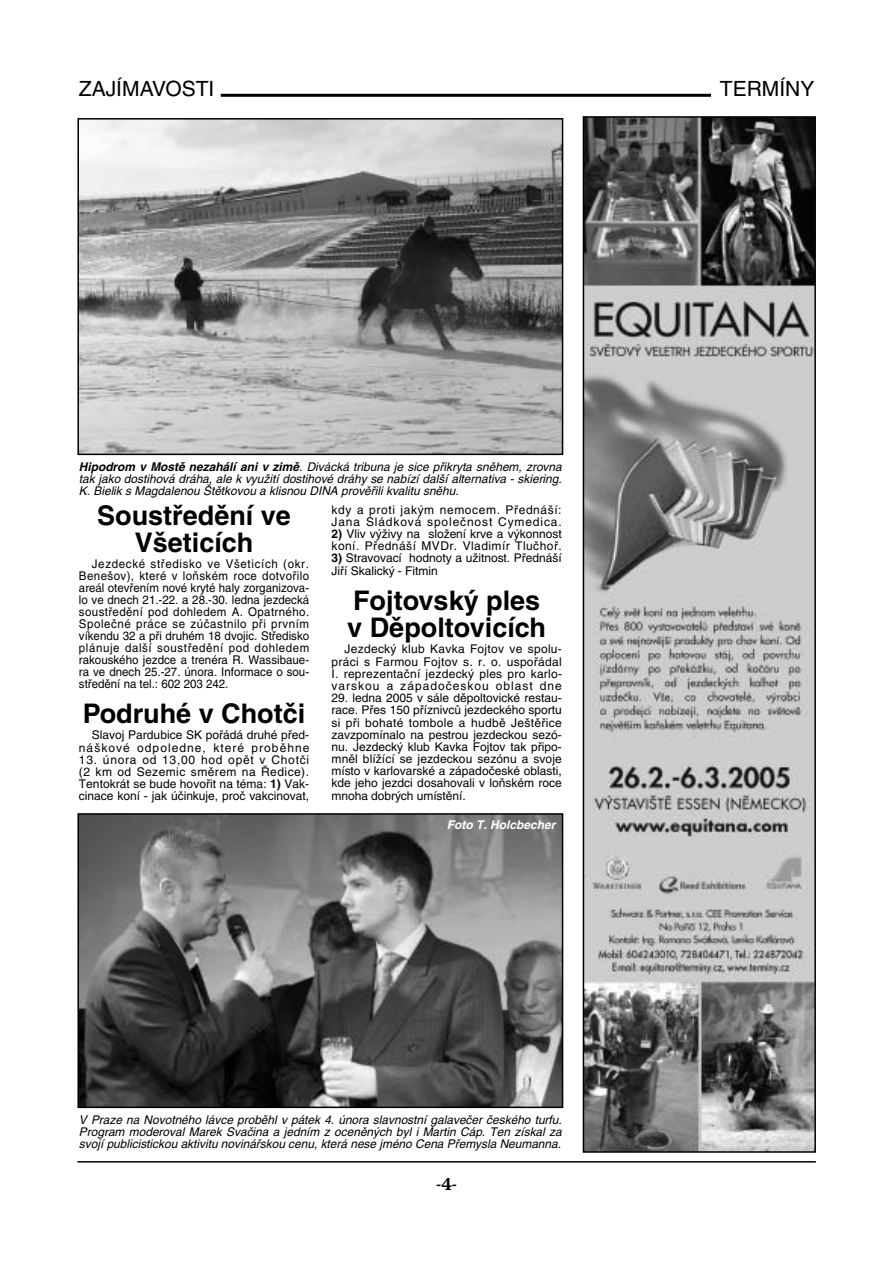
<style>
.page{position:relative;width:893px;height:1262px;background:#fff}
.page>*{position:absolute;margin:0;border:0;box-sizing:border-box;transform-origin:0 0}
.t1{font:700 27px/27.2px "Helvetica CE";color:#000}
.t2{font:21px "Helvetica CE";color:#000}
.t3{font:500 18px "Bookman Itc TCE";color:#000}
.t4{font:12px/12.1px "Helvetica CE";color:#000;text-align:justify}
.t5{font:italic 12px/12px "Helvetica CE";color:#000;text-align:justify}
.t6{font:12px/12px "Helvetica CE";color:#000;text-align:justify;scale:.96 1}
.t7{font:12px/12.1px "Helvetica CE";letter-spacing:.02em;color:#000}
.t8{font:12px/12.1px "Helvetica CE";letter-spacing:.07em;color:#000}
.t9{font:italic 700 12px "Helvetica CE";color:#fff}
.s1{font-weight:700}
</style>
<div class="page">
<hr style="left:221px;top:94px;width:490px;height:3px;background:#000">
<hr style="left:77px;top:1161px;width:738px;height:1px;background:#000">
<img style="left:80px;top:816px;width:480px;height:289px">
<div style="left:77px;top:813px;width:486px;height:295px;border:2px solid #000"></div>
<img style="left:585px;top:119px;width:227px;height:1030px">
<div style="left:582px;top:116px;width:233px;height:1036px;border:2px solid #000"></div>
<img style="left:80px;top:121px;width:480px;height:331px">
<div style="left:77px;top:118px;width:486px;height:337px;border:2px solid #000"></div>
<h2 class="t2" style="left:79px;top:81px;width:137px">ZAJÍMAVOSTI</h2>
<h2 class="t2" style="left:720px;top:81px;width:96px">TERMÍNY</h2>
<p class="t5" style="left:79px;top:461px;width:484px"><span class="s1">Hipodrom v Mostě nezahálí ani v zimě</span>. Divácká tribuna je sice přikryta sněhem, zrovna tak jako dostihová dráha, ale k využití dostihové dráhy se nabízí další alternativa - skiering.<br>K. Bielik s Magdalenou Štětkovou a klisnou DINA prověřili kvalitu sněhu.</p>
<h1 class="t1" style="left:97px;top:504px;width:195px;text-align:center">Soustředění ve<br>Všeticích</h1>
<p class="t6" style="left:79px;top:559px;width:241px;text-indent:13px">Jezdecké středisko ve Všeticích (okr.<br>Benešov), které v loňském roce dotvořilo areál otevřením nové kryté haly zorganizova&shy;lo ve dnech 21.-22. a 28.-30. ledna jezdecká soustředění pod dohledem A. Opatrného.<br>Společné práce se zúčastnilo při prvním víkendu 32 a při druhém 18 dvojic. Středisko plánuje další soustředění pod dohledem rakouského jezdce a trenéra R. Wassibaue&shy;ra ve dnech 25.-27. února. Informace o sou&shy;středění na tel.: 602 203 242.</p>
<h1 class="t1" style="left:83px;top:703px;width:224px">Podruhé v Chotči</h1>
<p class="t4" style="left:79px;top:730px;width:232px;text-align:right">Slavoj Pardubice SK pořádá druhé před&shy;náškové odpoledne, které proběhne</p>
<p class="t4" style="left:79px;top:754px;width:232px">13. února od 13,00 hod opět v Chotči (2 km od Sezemic směrem na Ředice).<br>Tentokrát se bude hovořit na téma: <span class="s1">1)</span> Vak&shy;cinace koní - jak účinkuje, proč vakcinovat,</p>
<p class="t8" style="left:331px;top:505px;width:232px">kdy a proti jakým nemocem. Přednáší:<br>Jana Sládková společnost Cymedica.</p>
<p class="t7" style="left:331px;top:529px;width:232px"><span class="s1">2)</span> Vliv výživy na složení krve a výkonnost koní. Přednáší MVDr. Vladimír Tlučhoř.</p>
<p class="t4" style="left:331px;top:553px;width:232px"><span class="s1">3)</span> Stravovací hodnoty a užitnost. Přednáší<br>Jiří Skalický - Fitmin</p>
<h1 class="t1" style="left:347px;top:589px;width:200px">Fojtovský ples v Děpoltovicích</h1>
<p class="t4" style="left:331px;top:644px;width:232px;text-indent:13px">Jezdecký klub Kavka Fojtov ve spolu&shy;práci s Farmou Fojtov s. r. o. uspořádal I. reprezentační jezdecký ples pro karlo&shy;varskou a západočeskou oblast dne</p>
<p class="t4" style="left:331px;top:693px;width:232px">29. ledna 2005 v sále děpoltovické restau&shy;race. Přes 150 příznivců jezdeckého sportu si při bohaté tombole a hudbě Ještěřice zavzpomínalo na pestrou jezdeckou sezó&shy;nu. Jezdecký klub Kavka Fojtov tak připo&shy;mněl blížící se jezdeckou sezónu a svoje místo v karlovarské a západočeské oblasti, kde jeho jezdci dosahovali v loňském roce mnoha dobrých umístění.</p>
<p class="t9" style="left:447px;top:820px;width:110px">Foto T. Holcbecher</p>
<p class="t5" style="left:79px;top:1114px;width:484px">V Praze na Novotného lávce proběhl v pátek 4. února slavnostní galavečer českého turfu.<br>Program moderoval Marek Svačina a jedním z oceněných byl i Martin Cáp. Ten získal za svojí publicistickou aktivitu novinářskou cenu, která nese jméno Cena Přemysla Neumanna.</p>
<h3 class="t3" style="left:436px;top:1178px;width:22px">-4-</h3>
</div>
